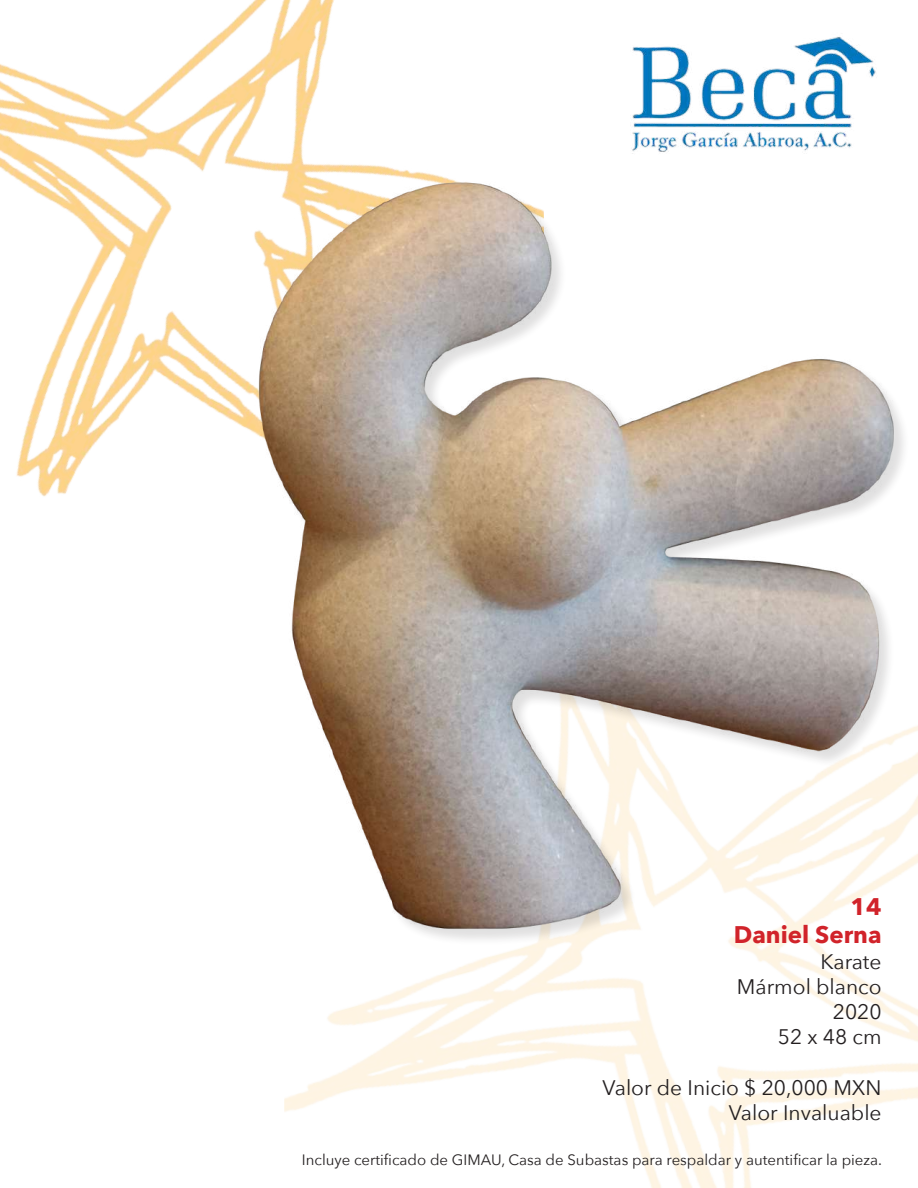
<style>
.page{position:relative;width:918px;height:1188px;background:#fff}
.page>*{position:absolute;margin:0;border:0;box-sizing:border-box;transform-origin:0 0}
.t1{font:700 24px/28.8px "Avenir Next";color:#d1232a;text-align:right}
.t2{font:21px/25.2px "Avenir Next";color:#231f20;text-align:right}
.t3{font:15px "Avenir Next";color:#231f20}
</style>
<div class="page">
<img style="left:0;top:0;width:334px;height:497px">
<img style="left:284px;top:958px;width:634px;height:230px">
<img style="left:173px;top:153px;width:745px;height:805px">
<img style="left:631px;top:37px;width:251px;height:127px">
<h1 class="t1" style="left:734px;top:891px;width:149px">14<br>Daniel Serna</h1>
<h2 class="t2" style="left:737px;top:948px;width:146px">Karate<br>Mármol blanco<br>2020<br>52 x 48 cm</h2>
<h2 class="t2" style="left:603px;top:1074px;width:281px">Valor de Inicio $ 20,000 MXN<br>Valor Invaluable</h2>
<p class="t3" style="left:302px;top:1147px;width:582px">Incluye certificado de GIMAU, Casa de Subastas para respaldar y autentificar la pieza.</p>
</div>
